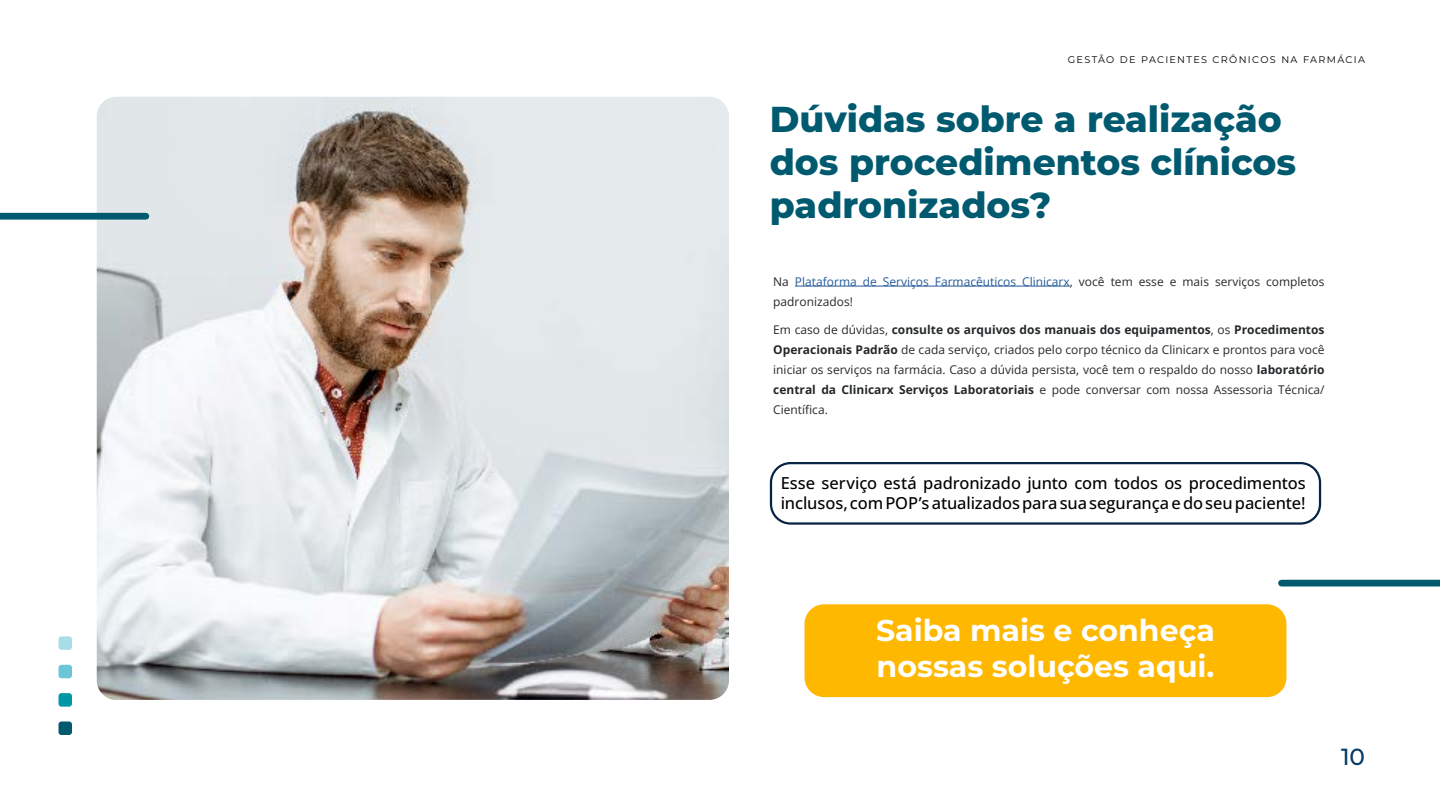
<style>
.page{position:relative;width:1440px;height:810px;background:#fff}
.page>*{position:absolute;margin:0;border:0;box-sizing:border-box;transform-origin:0 0}
.t1{font:800 36px/43.2px "Montserrat";color:#005a6f}
.t2{font:700 30px/36px "Montserrat";color:#fff}
.t3{font:500 23.25px "Montserrat";color:#013a66}
.t4{font:500 16.5px/19.8px "Open Sans";letter-spacing:-.005em;color:#000}
.t5{font:12px/20.2px "Open Sans";color:#25282a}
.t6{font:9.68px "Montserrat";letter-spacing:.14em;color:#000}
.s1{color:#275b9b}
.s2{font-weight:700}
</style>
<div class="page">
<div style="left:58px;top:722px;width:14px;height:13px;background:#005a6f;border-radius:3px"></div>
<div style="left:58px;top:693px;width:14px;height:14px;background:#0097a9;border-radius:3px"></div>
<div style="left:58px;top:665px;width:14px;height:13px;background:#6ac5d6;border-radius:3px"></div>
<div style="left:58px;top:636px;width:14px;height:14px;background:#a9dde7;border-radius:3px"></div>
<hr style="left:795px;top:286px;width:275px;height:1px;background:#275b9b">
<div style="left:1282px;top:580px;width:158px;height:7px;background:#005a6f"></div>
<div style="left:805px;top:604px;width:481px;height:93px;background:#ffb800;border-radius:20px"></div>
<div style="left:770px;top:462px;width:551px;height:63px;border:2px solid #072346;border-radius:20px"></div>
<img style="left:97px;top:97px;width:632px;height:603px">
<div style="left:0;top:213px;width:146px;height:7px;background:#005a6f"></div>
<p class="t6" style="left:1068px;top:53px;width:299px">GESTÃO DE PACIENTES CRÔNICOS NA FARMÁCIA</p>
<h1 class="t1" style="left:770px;top:95px;width:528px">Dúvidas sobre a realização dos procedimentos clínicos padronizados?</h1>
<p class="t5" style="left:773px;top:271px;width:553px">Na <span class="s1">Plataforma de Serviços Farmacêuticos Clinicarx</span>, você tem esse e mais serviços completos padronizados!</p>
<p class="t5" style="left:773px;top:319px;width:553px;text-align:justify">Em caso de dúvidas, <span class="s2">consulte os arquivos dos manuais dos equipamentos</span>, os <span class="s2">Procedimentos Operacionais Padrão</span> de cada serviço, criados pelo corpo técnico da Clinicarx e prontos para você iniciar os serviços na farmácia. Caso a dúvida persista, você tem o respaldo do nosso <span class="s2">laboratório central da Clinicarx Serviços Laboratoriais</span> e pode conversar com nossa Assessoria Técnica/ Científica.</p>
<h3 class="t4" style="left:781px;top:472px;width:527px">Esse serviço está padronizado junto com todos os procedimentos inclusos, com POP’s atualizados para sua segurança e do seu paciente!</h3>
<h2 class="t2" style="left:876px;top:611px;width:340px">Saiba mais e conheça nossas soluções aqui.</h2>
<h3 class="t3" style="left:1341px;top:741px;width:25px">10</h3>
</div>
